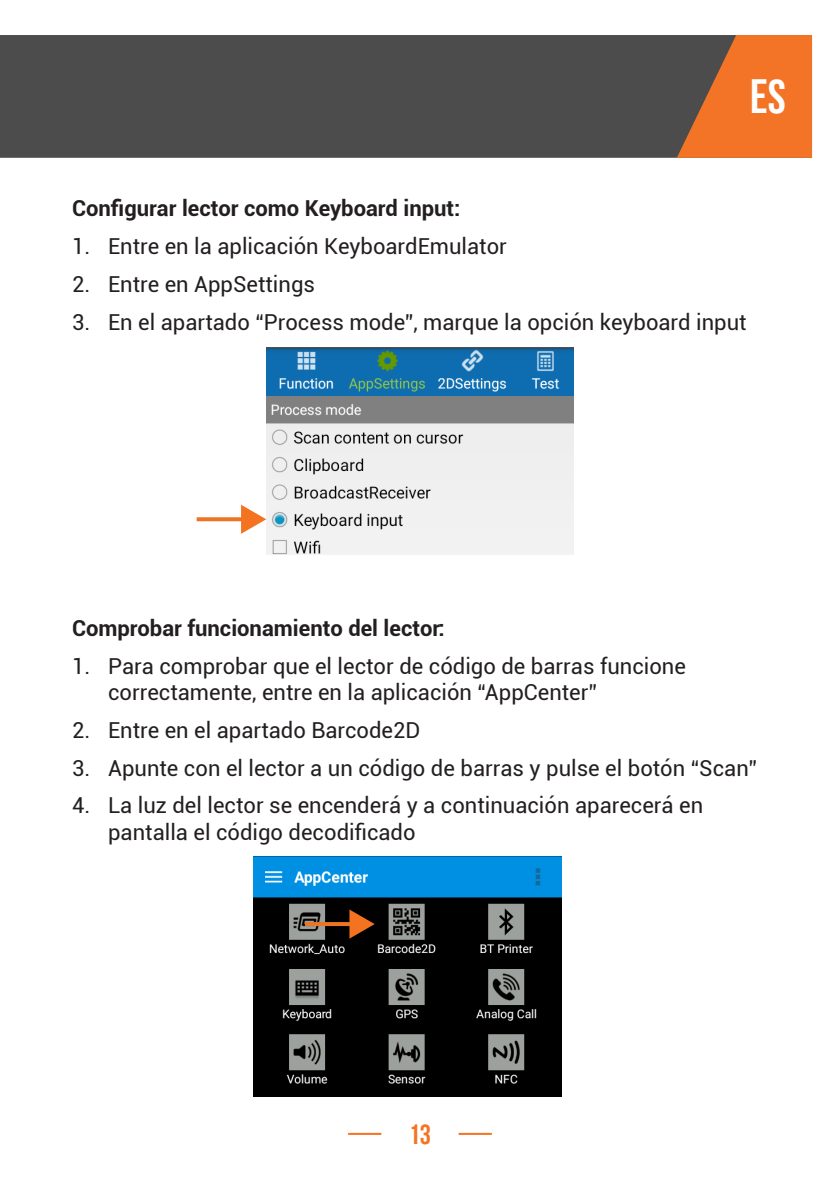
<style>
.page{position:relative;width:840px;height:1191px;background:#fff}
.page>*{position:absolute;margin:0;border:0;box-sizing:border-box;transform-origin:0 0}
.t1{font:48px "Bebas Neue";color:#fff}
.t2{font:28px "Bebas Neue";color:#f47325}
.t3{font:22px/26.4px "Roboto";color:#231f20}
.Texto{font:700 22px "Roboto";color:#231f20}
</style>
<div class="page">
<div style="left:0;top:35px;width:676px;height:123px;background:#4b4c4b"></div>
<svg style="left:676px;top:35px;width:135px;height:123px"></svg>
<hr style="left:348px;top:1132px;width:33px;height:2px;background:#f47323">
<hr style="left:458px;top:1132px;width:33px;height:2px;background:#f47323">
<img style="left:266px;top:348px;width:307px;height:207px">
<svg style="left:196px;top:517px;width:45px;height:4px"></svg>
<svg style="left:241px;top:505px;width:25px;height:29px"></svg>
<img style="left:253px;top:857px;width:307px;height:239px">
<svg style="left:305px;top:922px;width:44px;height:4px"></svg>
<svg style="left:349px;top:909px;width:25px;height:29px"></svg>
<h1 class="t1" style="left:749px;top:70px;width:37px">ES</h1>
<p class="Texto" style="left:72px;top:193px;width:390px">Configurar lector como Keyboard input:</p>
<p class="t3" style="left:72px;top:232px;width:436px">1. Entre en la aplicación KeyboardEmulator</p>
<p class="t3" style="left:72px;top:270px;width:244px">2. Entre en AppSettings</p>
<p class="t3" style="left:72px;top:308px;width:675px">3. En el apartado “Process mode”, marque la opción keyboard input</p>
<p class="Texto" style="left:72px;top:612px;width:374px">Comprobar funcionamiento del lector:</p>
<p class="t3" style="left:108px;top:652px;width:579px;text-indent:-36px">1. Para comprobar que el lector de código de barras funcione correctamente, entre en la aplicación “AppCenter”</p>
<p class="t3" style="left:72px;top:716px;width:349px">2. Entre en el apartado Barcode2D</p>
<p class="t3" style="left:72px;top:753px;width:686px">3. Apunte con el lector a un código de barras y pulse el botón “Scan”</p>
<p class="t3" style="left:108px;top:791px;width:596px;text-indent:-36px">4. La luz del lector se encenderá y a continuación aparecerá en pantalla el código decodificado</p>
<p class="t2" style="left:408px;top:1118px;width:24px">13</p>
</div>
